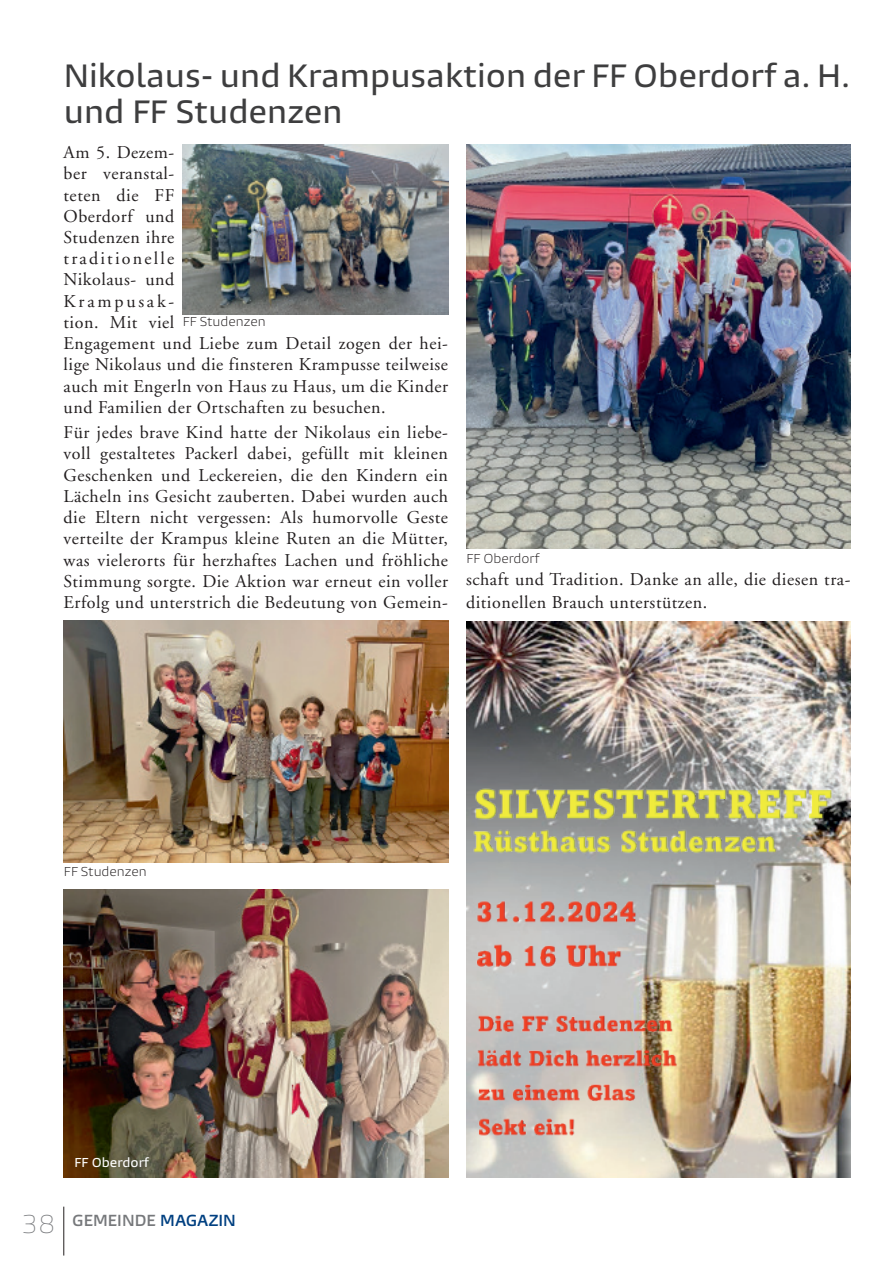
<style>
.page{position:relative;width:893px;height:1263px;background:#fff}
.page>*{position:absolute;margin:0;border:0;box-sizing:border-box;transform-origin:0 0}
.t1{font:500 30px/36px "Burlingame Pro";color:#3e3e3f}
.t2{font:18px/21.1px "Adobe Garamond";letter-spacing:.03em;color:#231f20}
.t3{font:600 14.85px "Burlingame Pro";color:#76787b}
.t4{font:300 12px "Burlingame Pro";color:#231f20}
.t5{font:500 12px "Burlingame Pro";color:#fff}
.s1{font-weight:100;font-size:24px}
.s2{color:#014081}
</style>
<div class="page">
<hr style="left:64px;top:1206px;width:1px;height:49px;background:#231f20">
<img style="left:64px;top:890px;width:384px;height:288px">
<img style="left:64px;top:620px;width:384px;height:242px">
<img style="left:466px;top:621px;width:384px;height:557px">
<img style="left:466px;top:779px;width:381px;height:66px">
<img style="left:471px;top:893px;width:171px;height:88px">
<img style="left:466px;top:823px;width:355px;height:45px">
<img style="left:466px;top:1131px;width:181px;height:25px">
<img style="left:472px;top:1010px;width:257px;height:138px">
<img style="left:183px;top:145px;width:265px;height:169px">
<img style="left:466px;top:145px;width:384px;height:404px">
<h1 class="t1" style="left:64px;top:58px;width:788px">Nikolaus- und Krampusaktion der FF Oberdorf a. H. und FF Studenzen</h1>
<p class="t2" style="left:64px;top:142px;width:386px">Am 5. Dezem-<br>ber veranstal-<br>teten die FF<br>Oberdorf und<br>Studenzen ihre<br>traditionelle<br>Nikolaus- und<br>Krampusak-<br>tion. Mit viel<br>Engagement und Liebe zum Detail zogen der hei&shy;lige Nikolaus und die finsteren Krampusse teilweise auch mit Engerln von Haus zu Haus, um die Kinder und Familien der Ortschaften zu besuchen.</p>
<p class="t2" style="left:64px;top:422px;width:386px;text-align:justify">Für jedes brave Kind hatte der Nikolaus ein liebe&shy;voll gestaltetes Packerl dabei, gefüllt mit kleinen Geschenken und Leckereien, die den Kindern ein Lächeln ins Gesicht zauberten. Dabei wurden auch die Eltern nicht vergessen: Als humorvolle Geste verteilte der Krampus kleine Ruten an die Mütter, was vielerorts für herzhaftes Lachen und fröhliche Stimmung sorgte. Die Aktion war erneut ein voller Erfolg und unterstrich die Bedeutung von Gemein-</p>
<p class="t4" style="left:183px;top:314px;width:84px">FF Studenzen</p>
<p class="t4" style="left:466px;top:551px;width:75px">FF Oberdorf</p>
<p class="t2" style="left:466px;top:568px;width:386px;line-height:23.4px">schaft und Tradition. Danke an alle, die diesen tra&shy;ditionellen Brauch unterstützen.</p>
<p class="t4" style="left:64px;top:864px;width:84px">FF Studenzen</p>
<p class="t5" style="left:75px;top:1155px;width:76px">FF Oberdorf</p>
<p class="t3" style="left:21px;top:1211px;width:216px"><span class="s1">38</span> GEMEINDE <span class="s2">MAGAZIN</span></p>
</div>
